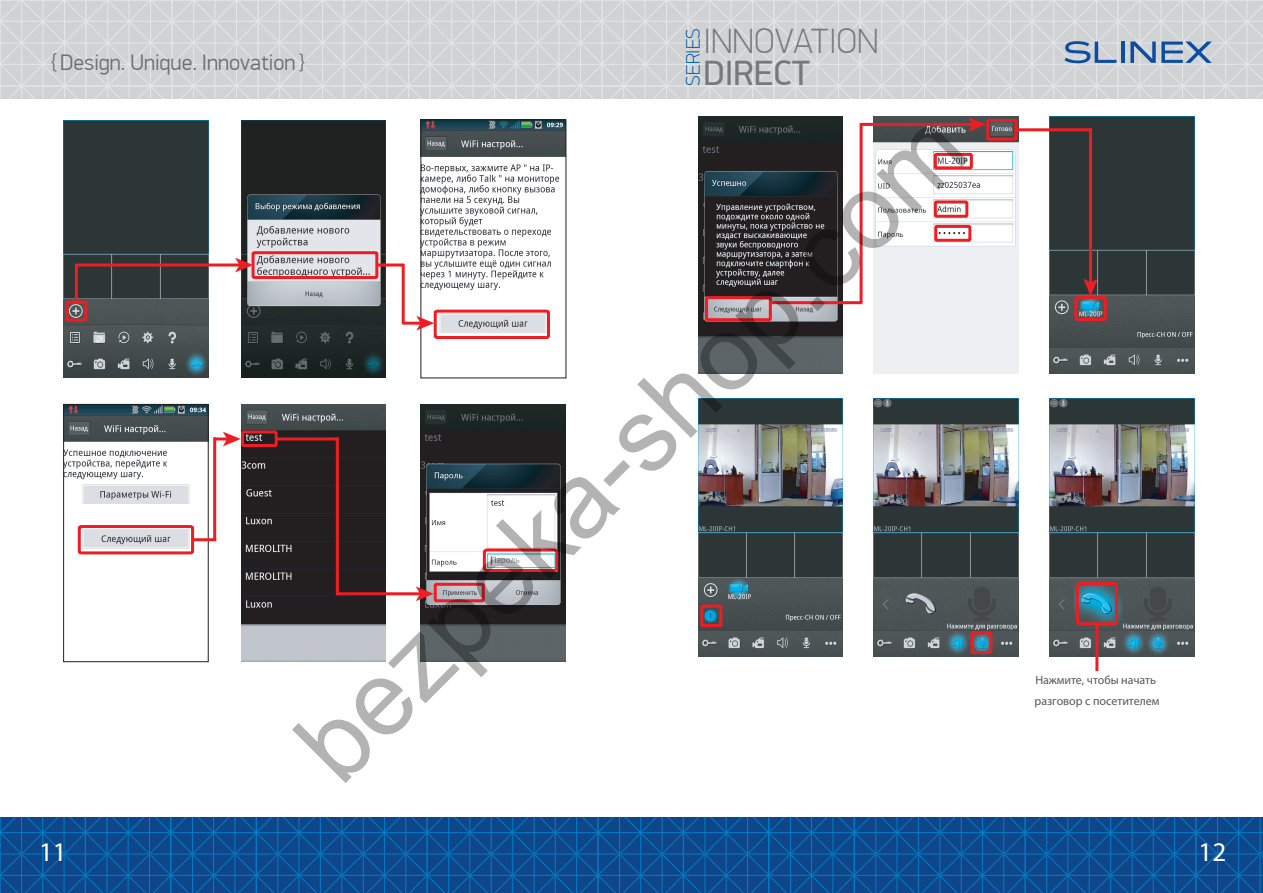
<style>
.page{position:relative;width:1263px;height:893px;background:#fff}
.page>*{position:absolute;margin:0;border:0;box-sizing:border-box;transform-origin:0 0}
.t1{font:105.75px "Arial";color:rgb(0 0 0/.3)}
.t2{font:100 35.25px "PF Din Display Pro";color:#76787b}
.t3{font:35.25px "PF Din Display Pro";color:#76787b}
.t4{font:27px "Myriad Pro";color:#fff}
.t5{font:300 22.5px "PF Din Display Pro";color:#6c6d70}
.t6{font:100 19.65px "PF Din Display Pro";color:#015aaa}
.t7{font:12px/21px "Myriad Pro";color:#57585a}
</style>
<div class="page">
<img style="left:1049px;top:399px;width:145px;height:257px">
<img style="left:874px;top:399px;width:144px;height:257px">
<img style="left:698px;top:399px;width:145px;height:257px">
<img style="left:1049px;top:116px;width:145px;height:258px">
<img style="left:874px;top:116px;width:144px;height:258px">
<img style="left:698px;top:116px;width:144px;height:257px">
<img style="left:421px;top:404px;width:144px;height:258px">
<img style="left:241px;top:404px;width:145px;height:258px">
<img style="left:65px;top:406px;width:141px;height:136px">
<div style="left:63px;top:404px;width:145px;height:258px;border:1px solid #231f20"></div>
<img style="left:423px;top:122px;width:141px;height:169px">
<div style="left:421px;top:120px;width:145px;height:258px;border:1px solid #231f20"></div>
<svg style="left:0;top:818px;width:1263px;height:75px;background:#0c4d91"></svg>
<svg style="left:0;top:0;width:1263px;height:98px;background:#d4d5d7"></svg>
<div style="left:986px;top:119px;width:31px;height:22px;border:3px solid #ee1d23"></div>
<hr style="left:770px;top:301px;width:92px;height:3px;background:#ee1d23">
<hr style="left:1016px;top:128px;width:75px;height:3px;background:#ee1d23">
<div style="left:1074px;top:296px;width:33px;height:25px;border:3px solid #ee1d23;border-radius:2px"></div>
<hr style="left:861px;top:123px;width:112px;height:3px;background:#ee1d23">
<svg style="left:968px;top:117px;width:18px;height:15px"></svg>
<hr style="left:860px;top:123px;width:3px;height:180px;background:#ee1d23">
<hr style="left:1089px;top:128px;width:3px;height:156px;background:#ee1d23">
<svg style="left:1083px;top:278px;width:15px;height:18px"></svg>
<div style="left:934px;top:153px;width:39px;height:16px;border:3px solid #ee1d23"></div>
<div style="left:934px;top:201px;width:34px;height:17px;border:3px solid #ee1d23"></div>
<div style="left:934px;top:225px;width:37px;height:17px;border:3px solid #ee1d23"></div>
<img style="left:64px;top:120px;width:144px;height:258px">
<img style="left:241px;top:120px;width:145px;height:258px">
<div style="left:65px;top:301px;width:22px;height:21px;border:3px solid #ee1d23"></div>
<div style="left:252px;top:251px;width:126px;height:28px;border:3px solid #ee1d23"></div>
<svg style="left:76px;top:523px;width:120px;height:32px"></svg>
<hr style="left:75px;top:264px;width:3px;height:38px;background:#ee1d23">
<hr style="left:336px;top:437px;width:3px;height:158px;background:#ee1d23">
<hr style="left:213px;top:437px;width:3px;height:104px;background:#ee1d23">
<hr style="left:402px;top:264px;width:3px;height:60px;background:#ee1d23">
<hr style="left:76px;top:264px;width:164px;height:3px;background:#ee1d23">
<svg style="left:235px;top:258px;width:18px;height:14px"></svg>
<hr style="left:337px;top:592px;width:84px;height:3px;background:#ee1d23">
<svg style="left:416px;top:586px;width:18px;height:15px"></svg>
<svg style="left:215px;top:432px;width:26px;height:14px"></svg>
<hr style="left:403px;top:322px;width:18px;height:3px;background:#ee1d23">
<svg style="left:416px;top:308px;width:134px;height:32px"></svg>
<hr style="left:276px;top:437px;width:61px;height:3px;background:#ee1d23">
<hr style="left:193px;top:538px;width:23px;height:3px;background:#ee1d23">
<hr style="left:377px;top:264px;width:26px;height:3px;background:#ee1d23">
<div style="left:241px;top:430px;width:37px;height:17px;border:3px solid #ee1d23"></div>
<div style="left:434px;top:583px;width:51px;height:19px;border:3px solid #ee1d23"></div>
<svg style="left:481px;top:547px;width:79px;height:26px"></svg>
<div style="left:705px;top:296px;width:67px;height:25px;border:3px solid #ee1d23"></div>
<div style="left:700px;top:604px;width:22px;height:23px;border:3px solid #ee1d23"></div>
<div style="left:970px;top:631px;width:22px;height:23px;border:3px solid #ee1d23"></div>
<div style="left:1076px;top:582px;width:42px;height:43px;border:3px solid #ee1d23;border-radius:3px"></div>
<hr style="left:1095px;top:624px;width:3px;height:47px;background:#ee1d23">
<svg style="left:1064px;top:41px;width:52px;height:22px"></svg>
<hr style="left:1121px;top:42px;width:3px;height:21px;background:#0d4da1">
<svg style="left:1130px;top:42px;width:82px;height:21px;background:#87a1c2"></svg>
<h3 class="t5" style="left:51px;top:49px;width:255px">{ Design. Unique. Innovation }</h3>
<h3 class="t6" style="left:682px;top:86px;width:59px;rotate:-90deg">SERIES</h3>
<h2 class="t2" style="left:703px;top:21px;width:177px">INNOVATION</h2>
<h2 class="t3" style="left:703px;top:52px;width:108px">DIRECT</h2>
<h1 class="t1" style="left:265px;top:713px;width:895px;rotate:-45deg">bezpeka-shop.com</h1>
<p class="t7" style="left:1034px;top:669px;width:126px">Нажмите, чтобы начать разговор с посетителем</p>
<h3 class="t4" style="left:39px;top:835px;width:29px">11</h3>
<h3 class="t4" style="left:1198px;top:835px;width:29px">12</h3>
</div>
